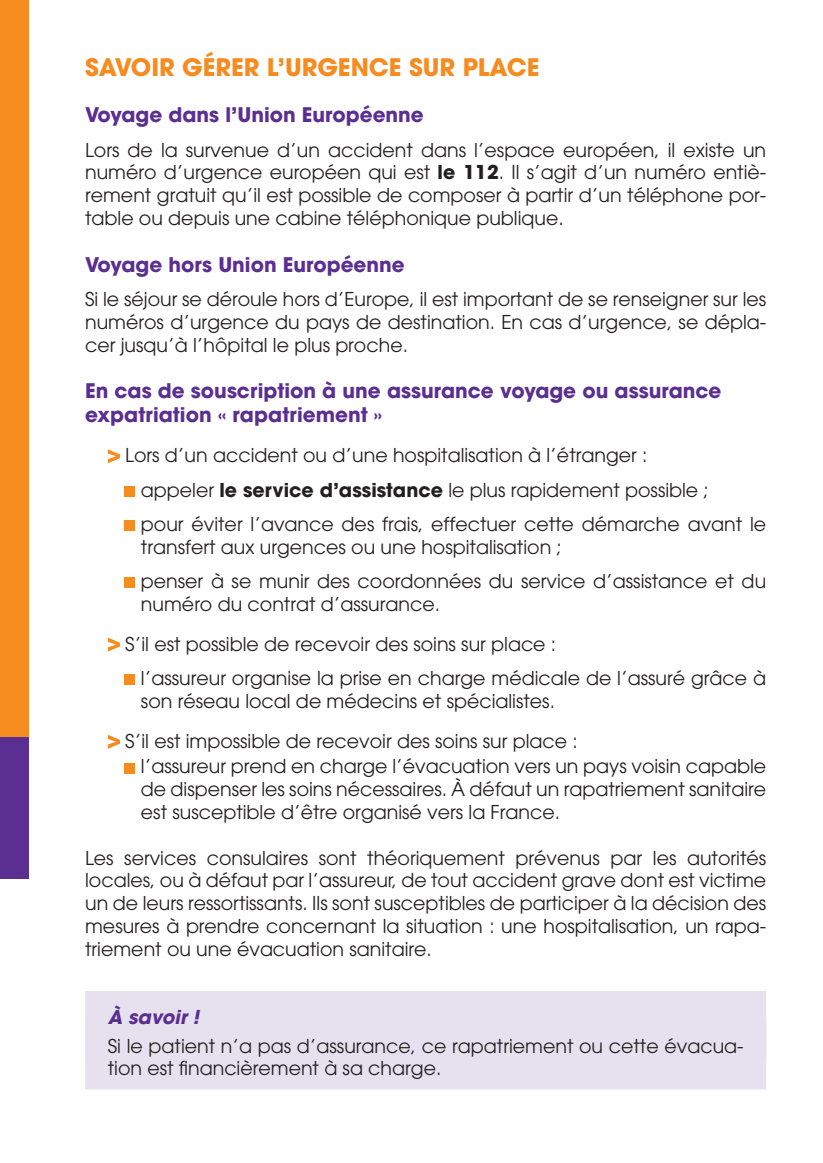
<style>
.page{position:relative;width:823px;height:1163px;background:#fff}
.page>*{position:absolute;margin:0;border:0;box-sizing:border-box;transform-origin:0 0}
.Heading_1{font:700 24px "Avant Garde";color:#f68b1f}
.t1{font:700 20px/24px "Avant Garde";color:#5b2e91}
.List_Paragraph{font:19px/22.8px "Avant Garde";color:#231f20;text-align:justify}
.t2{font:italic 700 19px "Avant Garde";color:#5b2e91}
.s1{font-weight:700}
</style>
<div class="page">
<div style="left:0;top:0;width:28px;height:737px;background:#f68b1f"></div>
<div style="left:0;top:737px;width:28px;height:142px;background:#5b2e91"></div>
<div style="left:85px;top:990px;width:680px;height:70px;background:#e6e1ef"></div>
<div style="left:85px;top:1019px;width:680px;height:70px;background:#e6e1ef"></div>
<svg style="left:108px;top:449px;width:12px;height:14px"></svg>
<div style="left:125px;top:486px;width:10px;height:10px;background:#f68b1f"></div>
<div style="left:125px;top:520px;width:10px;height:10px;background:#f68b1f"></div>
<div style="left:125px;top:577px;width:10px;height:10px;background:#f68b1f"></div>
<svg style="left:108px;top:637px;width:12px;height:14px"></svg>
<div style="left:125px;top:674px;width:10px;height:10px;background:#f68b1f"></div>
<svg style="left:108px;top:735px;width:12px;height:13px"></svg>
<div style="left:125px;top:763px;width:10px;height:10px;background:#f68b1f"></div>
<p class="Heading_1" style="left:85px;top:51px;width:455px">SAVOIR GÉRER L’URGENCE SUR PLACE</p>
<p class="t1" style="left:85px;top:103px;width:340px">Voyage dans l’Union Européenne</p>
<p class="List_Paragraph" style="left:85px;top:138px;width:682px">Lors de la survenue d’un accident dans l’espace européen, il existe un numéro d’urgence européen qui est <span class="s1">le 112</span>. Il s’agit d’un numéro entiè&shy;rement gratuit qu’il est possible de composer à partir d’un téléphone por&shy;table ou depuis une cabine téléphonique publique.</p>
<p class="t1" style="left:85px;top:252px;width:321px">Voyage hors Union Européenne</p>
<p class="List_Paragraph" style="left:85px;top:287px;width:682px">Si le séjour se déroule hors d’Europe, il est important de se renseigner sur les numéros d’urgence du pays de destination. En cas d’urgence, se dépla&shy;cer jusqu’à l’hôpital le plus proche.</p>
<p class="t1" style="left:85px;top:378px;width:637px">En cas de souscription à une assurance voyage ou assurance expatriation « rapatriement »</p>
<p class="List_Paragraph" style="left:125px;top:444px;width:523px">Lors d’un accident ou d’une hospitalisation à l’étranger :</p>
<p class="List_Paragraph" style="left:141px;top:478px;width:569px">appeler <span class="s1">le service d’assistance</span> le plus rapidement possible ;</p>
<p class="List_Paragraph" style="left:141px;top:512px;width:626px">pour éviter l’avance des frais, effectuer cette démarche avant le transfert aux urgences ou une hospitalisation ;</p>
<p class="List_Paragraph" style="left:141px;top:569px;width:626px">penser à se munir des coordonnées du service d’assistance et du numéro du contrat d’assurance.</p>
<p class="List_Paragraph" style="left:125px;top:632px;width:432px">S’il est possible de recevoir des soins sur place :</p>
<p class="List_Paragraph" style="left:141px;top:666px;width:626px">l’assureur organise la prise en charge médicale de l’assuré grâce à son réseau local de médecins et spécialistes.</p>
<p class="List_Paragraph" style="left:125px;top:729px;width:454px">S’il est impossible de recevoir des soins sur place :</p>
<p class="List_Paragraph" style="left:141px;top:754px;width:626px">l’assureur prend en charge l’évacuation vers un pays voisin capable de dispenser les soins nécessaires. À défaut un rapatriement sanitaire est susceptible d’être organisé vers la France.</p>
<p class="List_Paragraph" style="left:85px;top:846px;width:682px">Les services consulaires sont théoriquement prévenus par les autorités locales, ou à défaut par l’assureur, de tout accident grave dont est victime un de leurs ressortissants. Ils sont susceptibles de participer à la décision des mesures à prendre concernant la situation : une hospitalisation, un rapa&shy;triement ou une évacuation sanitaire.</p>
<p class="t2" style="left:108px;top:1004px;width:93px">À savoir !</p>
<p class="List_Paragraph" style="left:108px;top:1033px;width:636px">Si le patient n’a pas d’assurance, ce rapatriement ou cette évacua&shy;tion est financièrement à sa charge.</p>
</div>
